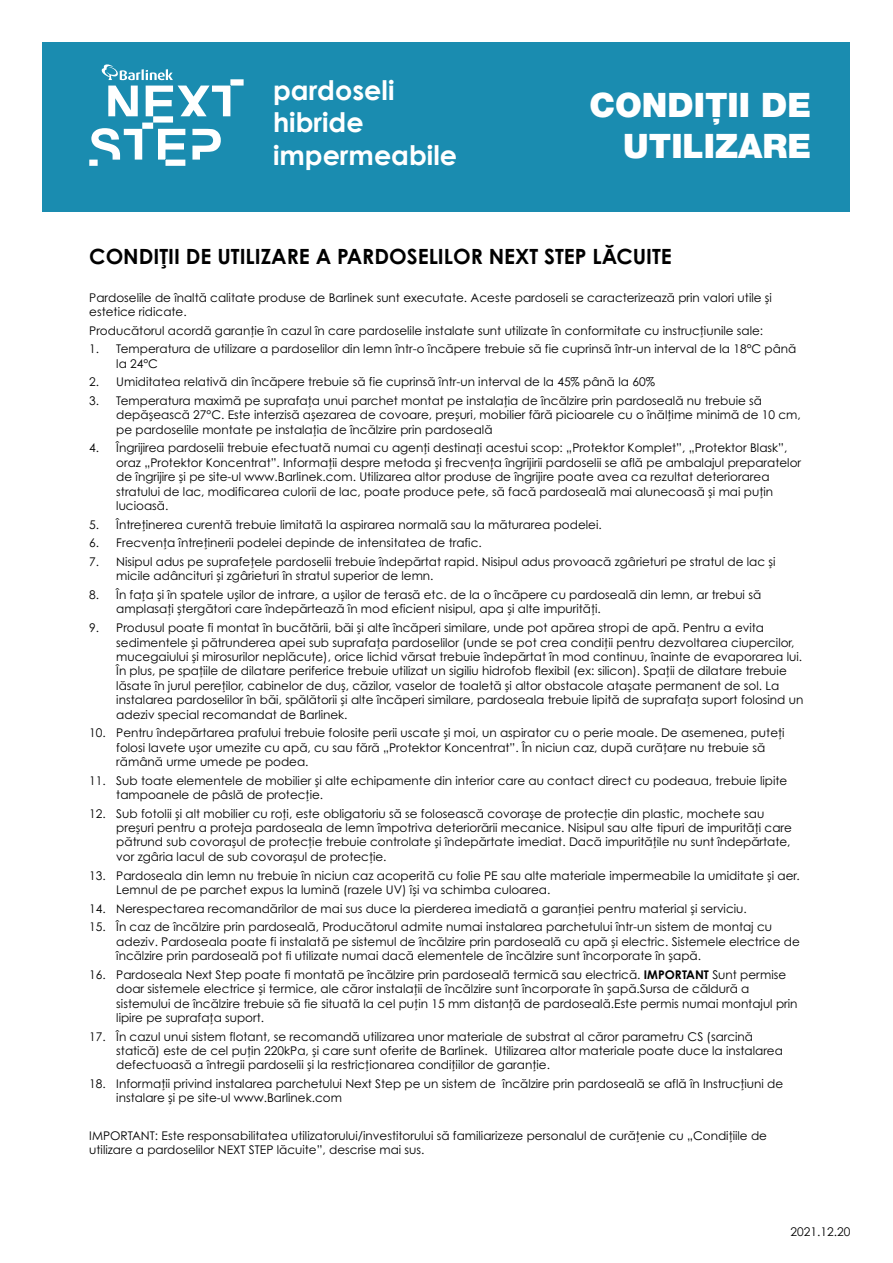
<style>
.page{position:relative;width:893px;height:1263px;background:#fff}
.page>*{position:absolute;margin:0;border:0;box-sizing:border-box;transform-origin:0 0}
._2{font:900 33.75px/40.5px "Helvetica Neue LT Pro";color:#fff;text-align:right}
._2-2{font:700 27px "Century Gothic";color:#fff}
._2-3{font:700 21px "Century Gothic Pro";color:#000}
._2-4{font:12px/14.4px "Century Gothic Pro";color:#000}
._2-5{font:12px "Century Gothic";color:#000}
.s1{font-family:"Century Gothic"}
.s2{font-weight:700}
</style>
<div class="page">
<div style="left:43px;top:43px;width:807px;height:169px;background:#1a8cb0"></div>
<svg style="left:89px;top:64px;width:155px;height:102px"></svg>
<p class="_2-2" style="left:273px;top:69px;width:123px">pardoseli</p>
<p class="_2-2" style="left:273px;top:102px;width:92px">hibride</p>
<p class="_2-2" style="left:273px;top:134px;width:186px">impermeabile</p>
<p class="_2" style="left:589px;top:85px;width:223px">CONDIȚII DE<br>UTILIZARE</p>
<p class="_2-3" style="left:89px;top:243px;width:584px">CONDIȚII DE UTILIZARE A PARDOSELILOR NEXT STEP LĂCUITE</p>
<p class="_2-4" style="left:89px;top:290px;width:684px"><span class="s1">P</span>ardoselile de înaltă calitate produse de Barlinek sunt executate. Aceste pardoseli se caracterizează prin valori utile și estetice ridicate.</p>
<p class="_2-4" style="left:89px;top:323px;width:675px">Producătorul acordă garanție în cazul în care pardoselile instalate sunt utilizate în conformitate cu instrucțiunile sale:</p>
<p class="_2-4" style="left:116px;top:342px;width:682px;text-indent:-27px">1. Temperatura de utilizare a pardoselilor din lemn într-o încăpere trebuie să fie cuprinsă într-un interval de la 18°C până la 24°C</p>
<p class="_2-4" style="left:89px;top:375px;width:567px">2. Umiditatea relativă din încăpere trebuie să fie cuprinsă într-un interval de la 45% până la 60%</p>
<p class="_2-4" style="left:116px;top:393px;width:686px;text-indent:-27px">3. Temperatura maximă pe suprafața unui parchet montat pe instalația de încălzire prin pardoseală nu trebuie să depășească 27°C. Este interzisă așezarea de covoare, preșuri, mobilier fără picioarele cu o înălțime minimă de 10 cm, pe pardoselile montate pe instalația de încălzire prin pardoseală</p>
<p class="_2-4" style="left:116px;top:441px;width:686px;text-indent:-27px">4. Îngrijirea pardoselii trebuie efectuată numai cu agenți destinați acestui scop: „Protektor Komplet”, „Protektor Blask”, oraz „Protektor Koncentrat”. Informații despre metoda și frecvența îngrijirii pardoselii se află pe ambalajul preparatelor de îngrijire și pe site-ul www.Barlinek.com. Utilizarea altor produse de îngrijire poate avea ca rezultat deteriorarea stratului de lac, modificarea culorii de lac, poate produce pete, să facă pardoseală mai alunecoasă și mai puțin lucioasă.</p>
<p class="_2-4" style="left:89px;top:517px;width:514px">5. Întreținerea curentă trebuie limitată la aspirarea normală sau la măturarea podelei.</p>
<p class="_2-4" style="left:89px;top:536px;width:394px">6. Frecvența întreținerii podelei depinde de intensitatea de trafic.</p>
<p class="_2-4" style="left:116px;top:554px;width:661px;text-indent:-27px">7. Nisipul adus pe suprafețele pardoselii trebuie îndepărtat rapid. Nisipul adus provoacă zgârieturi pe stratul de lac și micile adâncituri și zgârieturi în stratul superior de lemn.</p>
<p class="_2-4" style="left:116px;top:587px;width:646px;text-indent:-27px">8. În fața și în spatele ușilor de intrare, a ușilor de terasă etc. de la o încăpere cu pardoseală din lemn, ar trebui să amplasați ștergători care îndepărtează în mod eficient nisipul, apa și alte impurități.</p>
<p class="_2-4" style="left:116px;top:620px;width:689px;text-indent:-27px">9. Produsul poate fi montat în bucătării, băi și alte încăperi similare, unde pot apărea stropi de apă. Pentru a evita sedimentele și pătrunderea apei sub suprafața pardoselilor (unde se pot crea condiții pentru dezvoltarea ciupercilor, mucegaiului și mirosurilor neplăcute), orice lichid vărsat trebuie îndepărtat în mod continuu, înainte de evaporarea lui.<br>În plus, pe spațiile de dilatare periferice trebuie utilizat un sigiliu hidrofob flexibil (ex: silicon). Spații de dilatare trebuie lăsate în jurul pereților, cabinelor de duș, căzilor, vaselor de toaletă și altor obstacole atașate permanent de sol. La instalarea pardoselilor în băi, spălătorii și alte încăperi similare, pardoseala trebuie lipită de suprafața suport folosind un adeziv special recomandat de Barlinek.</p>
<p class="_2-4" style="left:116px;top:725px;width:670px;text-indent:-27px">10. Pentru îndepărtarea prafului trebuie folosite perii uscate și moi, un aspirator cu o perie moale. De asemenea, puteți folosi lavete ușor umezite cu apă, cu sau fără „Protektor Koncentrat”. În niciun caz, după curățare nu trebuie să rămână urme umede pe podea.</p>
<p class="_2-4" style="left:116px;top:773px;width:672px;text-indent:-27px">11. Sub toate elementele de mobilier și alte echipamente din interior care au contact direct cu podeaua, trebuie lipite tampoanele de pâslă de protecție.</p>
<p class="_2-4" style="left:116px;top:806px;width:677px;text-indent:-27px">12. Sub fotolii și alt mobilier cu roți, este obligatoriu să se folosească covorașe de protecție din plastic, mochete sau preșuri pentru a proteja pardoseala de lemn împotriva deteriorării mecanice. Nisipul sau alte tipuri de impurități care pătrund sub covorașul de protecție trebuie controlate și îndepărtate imediat. Dacă impuritățile nu sunt îndepărtate, vor zgâria lacul de sub covorașul de protecție.</p>
<p class="_2-4" style="left:116px;top:868px;width:685px;text-indent:-27px">13. Pardoseala din lemn nu trebuie în niciun caz acoperită cu folie PE sau alte materiale impermeabile la umiditate și aer.<br>Lemnul de pe parchet expus la lumină (razele UV) își va schimba culoarea.</p>
<p class="_2-4" style="left:89px;top:901px;width:659px">14. Nerespectarea recomandărilor de mai sus duce la pierderea imediată a garanției pentru material și serviciu.</p>
<p class="_2-4" style="left:116px;top:919px;width:685px;text-indent:-27px">15. În caz de încălzire prin pardoseală, Producătorul admite numai instalarea parchetului într-un sistem de montaj cu adeziv. Pardoseala poate fi instalată pe sistemul de încălzire prin pardoseală cu apă și electric. Sistemele electrice de încălzire prin pardoseală pot fi utilizate numai dacă elementele de încălzire sunt încorporate în șapă.</p>
<p class="_2-4" style="left:116px;top:967px;width:683px;text-indent:-27px">16. Pardoseala Next Step poate fi montată pe încălzire prin pardoseală termică sau electrică. <span class="s2">IMPORTANT</span> Sunt permise doar sistemele electrice și termice, ale căror instalații de încălzire sunt încorporate în șapă.Sursa de căldură a sistemului de încălzire trebuie să fie situată la cel puțin 15 mm distanță de pardoseală.Este permis numai montajul prin lipire pe suprafața suport.</p>
<p class="_2-4" style="left:116px;top:1029px;width:668px;text-indent:-27px">17. În cazul unui sistem flotant, se recomandă utilizarea unor materiale de substrat al căror parametru CS (sarcină statică) este de cel puțin 220kPa, și care sunt oferite de Barlinek. Utilizarea altor materiale poate duce la instalarea defectuoasă a întregii pardoselii și la restricționarea condițiilor de garanție.</p>
<p class="_2-4" style="left:116px;top:1076px;width:668px;text-indent:-27px">18. Informații privind instalarea parchetului Next Step pe un sistem de încălzire prin pardoseală se află în Instrucțiuni de instalare și pe site-ul www.Barlinek.com</p>
<p class="_2-4" style="left:89px;top:1128px;width:679px">IMPORTANT: Este responsabilitatea utilizatorului/investitorului să familiarizeze personalul de curățenie cu „Condițiile de utilizare a pardoselilor NEXT STEP lăcuite”, descrise mai sus.</p>
<p class="_2-5" style="left:791px;top:1223px;width:61px">2021.12.20</p>
</div>
